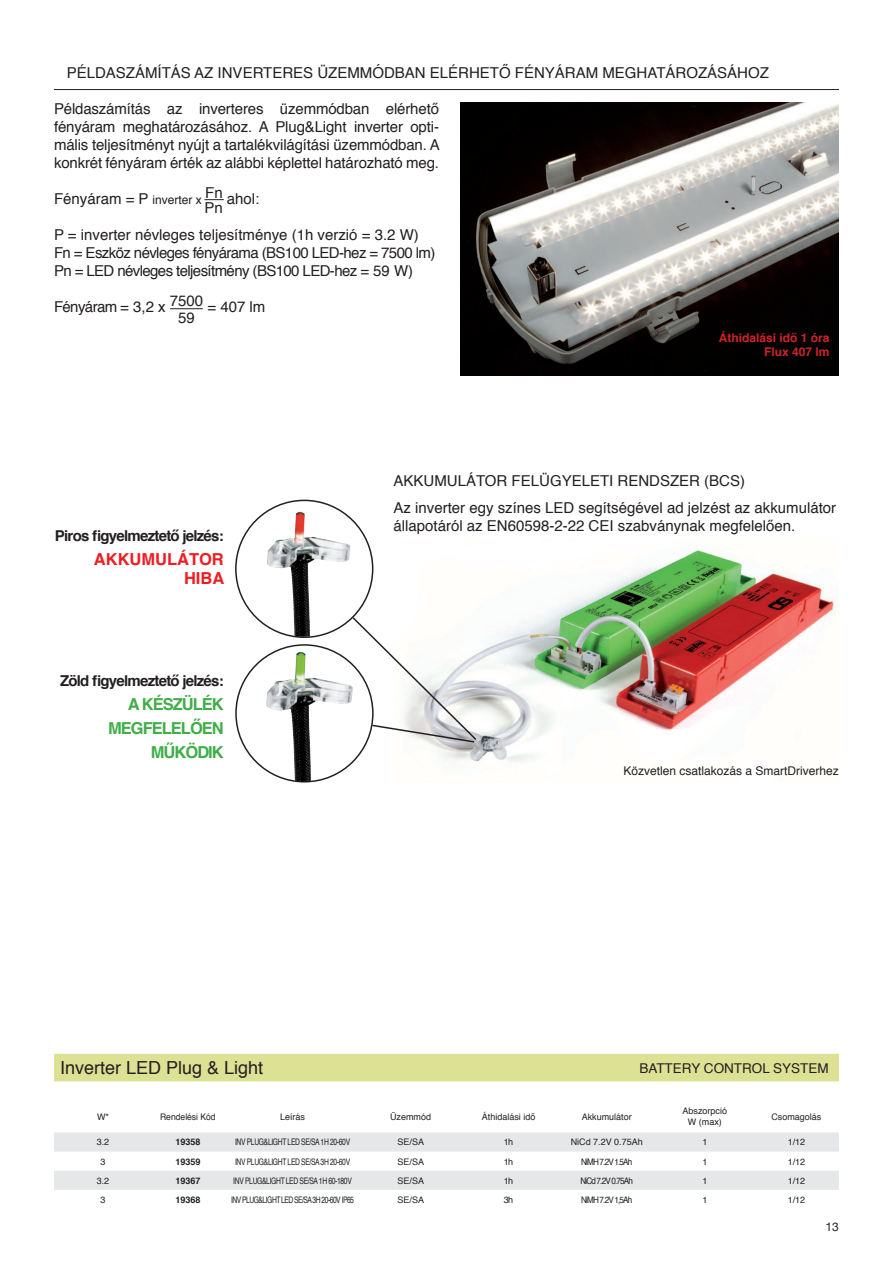
<style>
.page{position:relative;width:893px;height:1263px;background:#fff}
.page>*{position:absolute;margin:0;border:0;box-sizing:border-box;transform-origin:0 0}
.t1{font:18px "Helvetica";color:#231f20}
.t2{font:700 16.5px/24px "Helvetica";letter-spacing:-.06em;color:#40ae49;text-align:right}
.t3{font:700 16.5px/19.8px "Helvetica";color:#ee1d23;text-align:right}
.t4{font:15px/18px "Helvetica";color:#231f20;text-align:justify}
.t5{font:15px/18px "Helvetica";letter-spacing:-.04em;color:#231f20}
.t6{font:700 15px "Helvetica";letter-spacing:-.05em;color:#231f20}
.t7{font:13.5px "Helvetica";color:#231f20}
.t8{font:12px "Helvetica";color:#231f20}
.t9{font:700 12px/14.4px "Helvetica";color:#d1232a;text-align:right}
.t10{font:12px "Helvetica Neue";color:#231f20}
.t11{font:9px "Helvetica";letter-spacing:-.05em;color:#231f20;scale:.75 1}
.t12{font:9px/10.8px "Helvetica";color:#231f20;text-align:center}
.t13{font:9px "Helvetica";letter-spacing:-.05em;color:#231f20}
.t14{font:9px "Helvetica";letter-spacing:-.1em;color:#231f20;scale:.9 1}
.t15{font:9px "Helvetica";letter-spacing:-.075em;color:#231f20;scale:.75 1}
.t16{font:700 9px "Helvetica";color:#231f20}
.t17{font:9px "Helvetica";color:#231f20;scale:.95 1}
.s1{font-size:12px}
</style>
<div class="page">
<img style="left:461px;top:102px;width:378px;height:273px">
<img style="left:478px;top:550px;width:358px;height:212px">
<hr style="left:54px;top:89px;width:785px;height:1px;background:#231f20">
<svg style="left:204px;top:199px;width:20px;height:1px"></svg>
<hr style="left:170px;top:308px;width:33px;height:1px;background:#231f20">
<svg style="left:235px;top:500px;width:243px;height:282px"></svg>
<div style="left:54px;top:1054px;width:785px;height:27px;background:#dde193"></div>
<svg style="left:54px;top:1132px;width:785px;height:58px;fill:#e6e7e9"></svg>
<img style="left:266px;top:654px;width:45px;height:127px">
<img style="left:267px;top:512px;width:43px;height:125px">
<p class="t4" style="left:67px;top:64px;width:704px">PÉLDASZÁMÍTÁS AZ INVERTERES ÜZEMMÓDBAN ELÉRHETŐ FÉNYÁRAM MEGHATÁROZÁSÁHOZ</p>
<p class="t4" style="left:54px;top:100px;width:387px">Példaszámítás az inverteres üzemmódban elérhető fényáram meghatározásához. A Plug&amp;Light inverter opti&shy;mális teljesítményt nyújt a tartalékvilágítási üzemmódban. A konkrét fényáram érték az alábbi képlettel határozható meg.</p>
<p class="t4" style="left:54px;top:189px;width:207px">Fényáram = P <span class="s1">inverter x</span> Fn ahol:</p>
<p class="t5" style="left:54px;top:226px;width:383px">P = inverter névleges teljesítménye (1h verzió = 3.2 W)<br>Fn = Eszköz névleges fényárama (BS100 LED-hez = 7500 lm)<br>Pn = LED névleges teljesítmény (BS100 LED-hez = 59 W)</p>
<p class="t5" style="left:54px;top:298px;width:213px">Fényáram = 3,2 x 7500 = 407 lm</p>
<p class="t4" style="left:204px;top:198px;width:20px">Pn</p>
<p class="t4" style="left:178px;top:309px;width:18px">59</p>
<p class="t6" style="left:55px;top:523px;width:170px">Piros igyelmeztető jelzés:</p>
<p class="t3" style="left:94px;top:549px;width:132px">AKKUMULÁTOR<br>HIBA</p>
<p class="t6" style="left:60px;top:669px;width:165px">Zöld igyelmeztető jelzés:</p>
<p class="t2" style="left:108px;top:693px;width:117px">A KÉSZÜLÉK<br>MEGFELELŐEN<br>MŰKÖDIK</p>
<p class="t9" style="left:719px;top:331px;width:112px">Áthidalási idő 1 óra<br>Flux 407 lm</p>
<p class="t4" style="left:394px;top:467px;width:444px;line-height:27px">AKKUMULÁTOR FELÜGYELETI RENDSZER (BCS)<br>Az inverter egy színes LED segítségével ad jelzést az akkumulátor</p>
<p class="t4" style="left:394px;top:517px;width:403px">állapotáról az EN60598-2-22 CEI szabványnak megfelelően.</p>
<p class="t8" style="left:623px;top:764px;width:217px">Közvetlen csatlakozás a SmartDriverhez</p>
<p class="t1" style="left:60px;top:1058px;width:205px">Inverter LED Plug &amp; Light</p>
<p class="t7" style="left:639px;top:1060px;width:191px">BATTERY CONTROL SYSTEM</p>
<p class="t13" style="left:97px;top:1112px;width:13px">W*</p>
<p class="t17" style="left:160px;top:1112px;width:60px">Rendelési Kód</p>
<p class="t13" style="left:280px;top:1110px;width:27px">Leírás</p>
<p class="t12" style="left:390px;top:1111px;width:43px">Üzemmód</p>
<p class="t12" style="left:482px;top:1111px;width:55px">Áthidalási idő</p>
<p class="t12" style="left:582px;top:1111px;width:52px">Akkumulátor</p>
<p class="t12" style="left:683px;top:1106px;width:46px">Abszorpció<br>W (max)</p>
<p class="t12" style="left:771px;top:1111px;width:52px">Csomagolás</p>
<p class="t13" style="left:97px;top:1137px;width:14px">3.2</p>
<p class="t16" style="left:175px;top:1138px;width:27px">19358</p>
<p class="t11" style="left:235px;top:1137px;width:155px">INV PLUG&amp;LIGHT LED SE/SA 1H 20-60V</p>
<p class="t13" style="left:397px;top:1137px;width:28px">SE/SA</p>
<p class="t13" style="left:504px;top:1137px;width:11px">1h</p>
<p class="t12" style="left:571px;top:1137px;width:74px">NiCd 7.2V 0.75Ah</p>
<p class="t13" style="left:702px;top:1137px;width:7px">1</p>
<p class="t13" style="left:788px;top:1137px;width:19px">1/12</p>
<p class="t13" style="left:101px;top:1156px;width:7px">3</p>
<p class="t16" style="left:175px;top:1158px;width:27px">19359</p>
<p class="t11" style="left:235px;top:1156px;width:155px">INV PLUG&amp;LIGHT LED SE/SA 3H 20-60V</p>
<p class="t13" style="left:397px;top:1156px;width:28px">SE/SA</p>
<p class="t13" style="left:504px;top:1156px;width:11px">1h</p>
<p class="t14" style="left:581px;top:1156px;width:58px">NiMH 7.2V 1.5Ah</p>
<p class="t13" style="left:702px;top:1156px;width:7px">1</p>
<p class="t13" style="left:788px;top:1156px;width:19px">1/12</p>
<p class="t13" style="left:97px;top:1175px;width:14px">3.2</p>
<p class="t16" style="left:175px;top:1177px;width:27px">19367</p>
<p class="t11" style="left:233px;top:1175px;width:160px">INV PLUG&amp;LIGHT LED SE/SA 1H 60-180V</p>
<p class="t13" style="left:397px;top:1175px;width:28px">SE/SA</p>
<p class="t13" style="left:504px;top:1175px;width:11px">1h</p>
<p class="t14" style="left:580px;top:1175px;width:60px">NiCd 7.2V 0.75Ah</p>
<p class="t13" style="left:702px;top:1175px;width:7px">1</p>
<p class="t13" style="left:788px;top:1175px;width:19px">1/12</p>
<p class="t13" style="left:101px;top:1194px;width:7px">3</p>
<p class="t16" style="left:175px;top:1196px;width:27px">19368</p>
<p class="t15" style="left:231px;top:1194px;width:165px">INV PLUG&amp;LIGHT LED SE/SA 3H 20-60V IP65</p>
<p class="t13" style="left:397px;top:1194px;width:28px">SE/SA</p>
<p class="t13" style="left:504px;top:1194px;width:11px">3h</p>
<p class="t14" style="left:581px;top:1194px;width:58px">NiMH 7.2V 1,5Ah</p>
<p class="t13" style="left:702px;top:1194px;width:7px">1</p>
<p class="t13" style="left:788px;top:1194px;width:19px">1/12</p>
<p class="t10" style="left:826px;top:1221px;width:15px">13</p>
</div>
